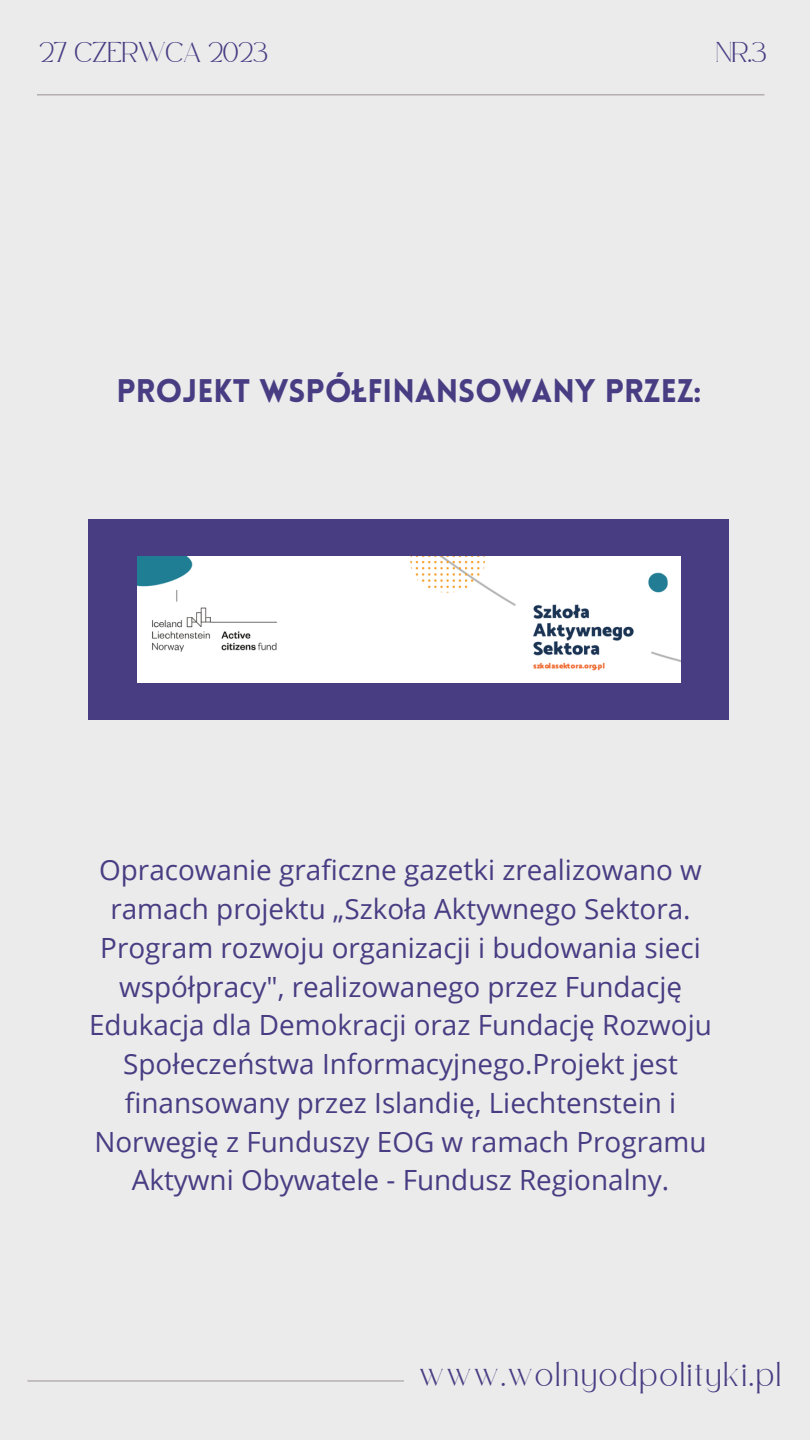
<style>
.page{position:relative;width:810px;height:1440px;background:#ecebeb}
.page>*{position:absolute;margin:0;border:0;box-sizing:border-box;transform-origin:0 0}
.t1{font:900 32px "Lovelo";color:#483d83}
.t2{font:27.9px/38.7px "Open Sans";color:#483d83;text-align:center}
.t3{font:16px "Safira March";letter-spacing:.175em;color:#483d83}
.t4{font:14px "Safira March";color:#483d83}
</style>
<div class="page">
<hr style="left:37px;top:94px;width:727px;height:2px;background:#b6afb1">
<hr style="left:27px;top:1380px;width:377px;height:2px;background:#b6afb1">
<div style="left:89px;top:520px;width:640px;height:200px;background:#483d83"></div>
<img style="left:137px;top:557px;width:544px;height:126px">
<p class="t4" style="left:39px;top:48px;width:230px">27 CZERWCA 2023</p>
<p class="t4" style="left:716px;top:48px;width:52px">NR.3</p>
<p class="t1" style="left:116px;top:378px;width:586px">PROJEKT WSPÓŁFINANSOWANY PRZEZ:</p>
<p class="t2" style="left:89px;top:850px;width:624px">Opracowanie graficzne gazetki zrealizowano w ramach projektu „Szkoła Aktywnego Sektora.<br>Program rozwoju organizacji i budowania sieci współpracy", realizowanego przez Fundację Edukacja dla Demokracji oraz Fundację Rozwoju Społeczeństwa Informacyjnego.Projekt jest finansowany przez Islandię, Liechtenstein i Norwegię z Funduszy EOG w ramach Programu Aktywni Obywatele - Fundusz Regionalny.</p>
<p class="t3" style="left:420px;top:1371px;width:363px">www.wolnyodpolityki.pl</p>
</div>
